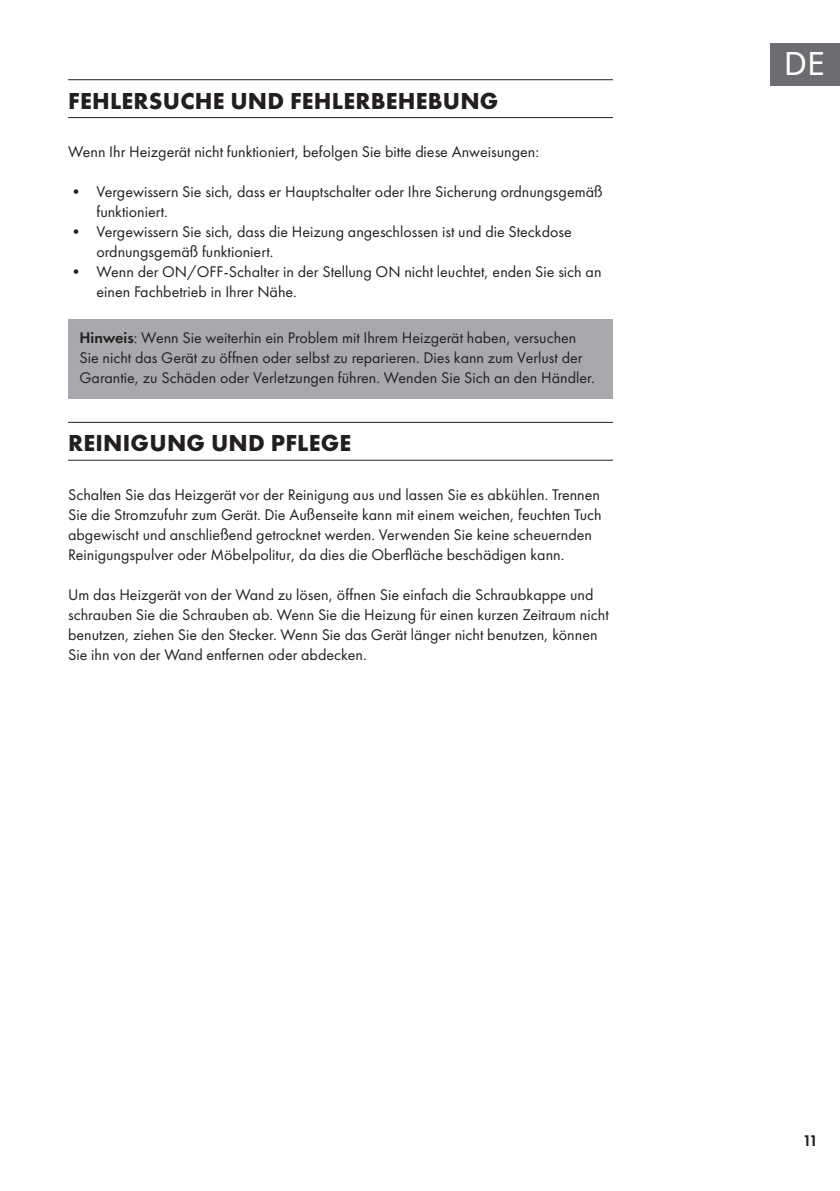
<style>
.page{position:relative;width:840px;height:1191px;background:#fff}
.page>*{position:absolute;margin:0;border:0;box-sizing:border-box;transform-origin:0 0}
.t1{font:32px "Noto Sans";color:#fff}
.t2{font:700 24px "Futura PTW08";letter-spacing:.01em;color:#231f20}
.t3{font:16px/20px "Futura PTW08";color:#231f20}
.t4{font:600 16px "Futura PTW08";color:#231f20}
.s1{font-weight:600}
</style>
<div class="page">
<div style="left:770px;top:43px;width:69px;height:42px;background:#6c6d70"></div>
<hr style="left:68px;top:79px;width:544px;height:1px;background:#231f20">
<hr style="left:68px;top:117px;width:544px;height:1px;background:#231f20">
<div style="left:68px;top:319px;width:544px;height:79px;background:#a8a9ad"></div>
<hr style="left:68px;top:422px;width:544px;height:1px;background:#231f20">
<hr style="left:68px;top:460px;width:544px;height:1px;background:#231f20">
<h2 class="t2" style="left:68px;top:85px;width:431px">FEHLERSUCHE UND FEHLERBEHEBUNG</h2>
<p class="t3" style="left:68px;top:141px;width:472px">Wenn Ihr Heizgerät nicht funktioniert, befolgen Sie bitte diese Anweisungen:</p>
<p class="t3" style="left:96px;top:181px;width:507px;text-indent:-28px">• Vergewissern Sie sich, dass er Hauptschalter oder Ihre Sicherung ordnungsgemäß funktioniert.</p>
<p class="t3" style="left:96px;top:221px;width:476px;text-indent:-28px">• Vergewissern Sie sich, dass die Heizung angeschlossen ist und die Steckdose ordnungsgemäß funktioniert.</p>
<p class="t3" style="left:96px;top:261px;width:506px;text-indent:-28px">• Wenn der ON/OFF-Schalter in der Stellung ON nicht leuchtet, enden Sie sich an einen Fachbetrieb in Ihrer Nähe.</p>
<p class="t3" style="left:79px;top:327px;width:516px"><span class="s1">Hinweis</span>: Wenn Sie weiterhin ein Problem mit Ihrem Heizgerät haben, versuchen<br>Sie nicht das Gerät zu öffnen oder selbst zu reparieren. Dies kann zum Verlust der<br>Garantie, zu Schäden oder Verletzungen führen. Wenden Sie Sich an den Händler.</p>
<h2 class="t2" style="left:68px;top:428px;width:284px">REINIGUNG UND PFLEGE</h2>
<p class="t3" style="left:68px;top:484px;width:535px">Schalten Sie das Heizgerät vor der Reinigung aus und lassen Sie es abkühlen. Trennen Sie die Stromzufuhr zum Gerät. Die Außenseite kann mit einem weichen, feuchten Tuch abgewischt und anschließend getrocknet werden. Verwenden Sie keine scheuernden Reinigungspulver oder Möbelpolitur, da dies die Oberfläche beschädigen kann.</p>
<p class="t3" style="left:68px;top:584px;width:542px">Um das Heizgerät von der Wand zu lösen, öffnen Sie einfach die Schraubkappe und schrauben Sie die Schrauben ab. Wenn Sie die Heizung für einen kurzen Zeitraum nicht benutzen, ziehen Sie den Stecker. Wenn Sie das Gerät länger nicht benutzen, können Sie ihn von der Wand entfernen oder abdecken.</p>
<h1 class="t1" style="left:783px;top:42px;width:43px">DE</h1>
<p class="t4" style="left:802px;top:1130px;width:17px">11</p>
</div>
